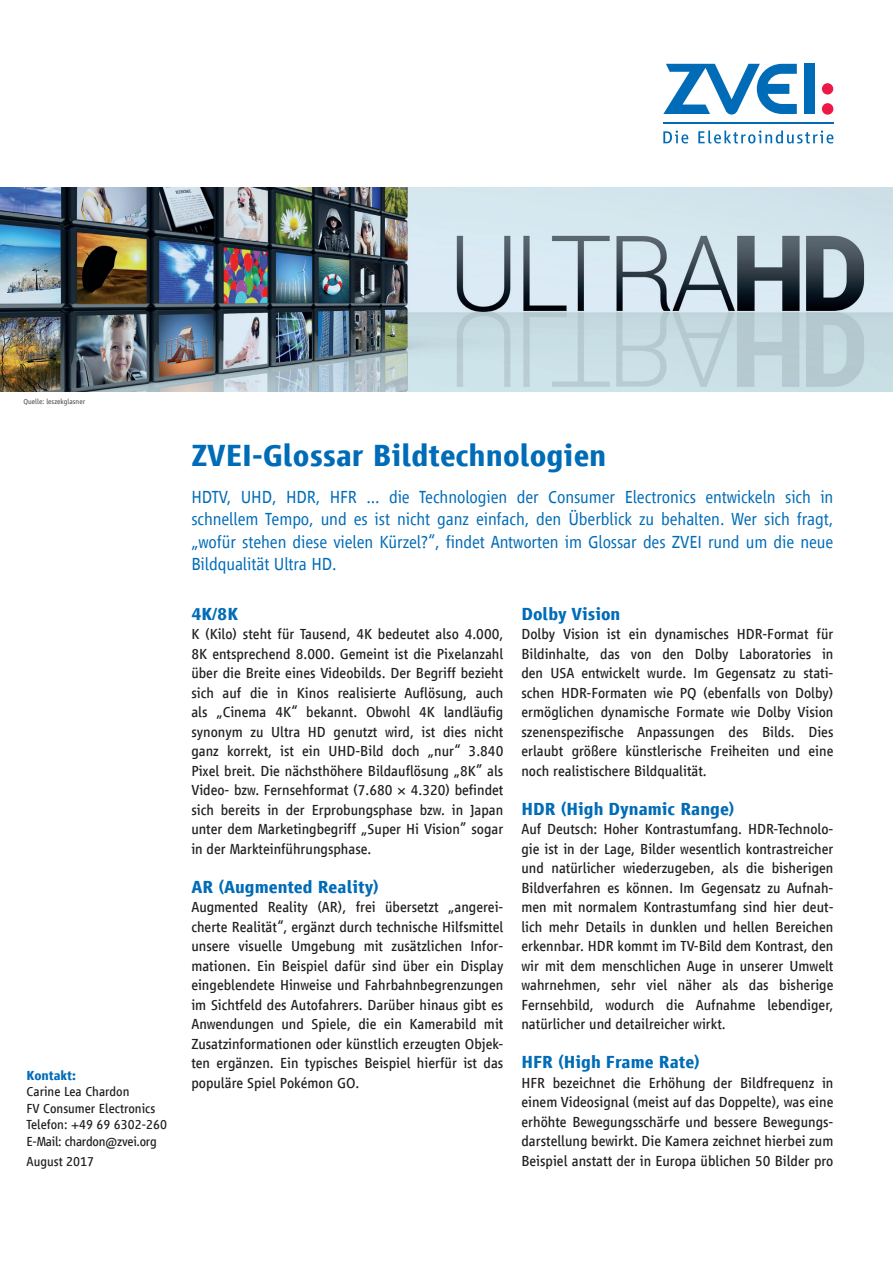
<style>
.page{position:relative;width:893px;height:1263px;background:#fff}
.page>*{position:absolute;margin:0;border:0;box-sizing:border-box;transform-origin:0 0}
.t1{font:700 31.5px "Vialog LT Com";color:#006cb7}
.t2{font:300 18px/22.5px "Vialog LT Com";letter-spacing:-.005em;color:#006cb7;text-align:justify}
.t3{font:700 18px "Vialog LT Com";color:#006cb7}
.t4{font:15px/19.5px "Vialog LT Com";color:#231f20;text-align:justify}
.t5{font:13.5px/16.5px "Vialog LT Com";color:#231f20}
.t6{font:700 13.5px "Vialog LT Com";color:#006cb7}
.t7{font:7.5px "Vialog LT Com";color:#57585a}
</style>
<div class="page">
<svg style="left:663px;top:64px;width:134px;height:51px"></svg>
<div style="left:804px;top:64px;width:10px;height:50px;background:#006cb7"></div>
<div style="left:822px;top:83px;width:11px;height:12px;background:#ed1845;border-radius:50%"></div>
<div style="left:822px;top:103px;width:11px;height:12px;background:#ed1845;border-radius:50%"></div>
<hr style="left:663px;top:122px;width:170px;height:1px;background:#006cb7">
<svg style="left:663px;top:131px;width:25px;height:12px"></svg>
<svg style="left:698px;top:130px;width:135px;height:13px"></svg>
<img style="left:0;top:187px;width:893px;height:204px">
<p class="t7" style="left:23px;top:397px;width:63px">Quelle: leszekglasner</p>
<p class="t6" style="left:27px;top:1067px;width:51px">Kontakt:</p>
<p class="t5" style="left:27px;top:1083px;width:142px">Carine Lea Chardon<br>FV Consumer Electronics<br>Telefon: +49 69 6302-260<br>E-Mail: chardon@zvei.org</p>
<p class="t5" style="left:27px;top:1153px;width:69px">August 2017</p>
<h1 class="t1" style="left:191px;top:439px;width:417px">ZVEI-Glossar Bildtechnologien</h1>
<p class="t2" style="left:191px;top:486px;width:644px">HDTV, UHD, HDR, HFR ... die Technologien der Consumer Electronics entwickeln sich in schnellem Tempo, und es ist nicht ganz einfach, den Überblick zu behalten. Wer sich fragt, „wofür stehen diese vielen Kürzel?“, findet Antworten im Glossar des ZVEI rund um die neue Bildqualität Ultra HD.</p>
<p class="t3" style="left:191px;top:604px;width:48px">4K/8K</p>
<p class="t4" style="left:191px;top:624px;width:314px">K (Kilo) steht für Tausend, 4K bedeutet also 4.000, 8K entsprechend 8.000. Gemeint ist die Pixelanzahl über die Breite eines Videobilds. Der Begriff bezieht sich auf die in Kinos realisierte Auflösung, auch als „Cinema 4K“ bekannt. Obwohl 4K landläufig synonym zu Ultra HD genutzt wird, ist dies nicht ganz korrekt, ist ein UHD-Bild doch „nur“ 3.840<br>Pixel breit. Die nächsthöhere Bildauflösung „8K” als Video- bzw. Fernsehformat (7.680 × 4.320) befindet sich bereits in der Erprobungsphase bzw. in Japan unter dem Marketingbegriff „Super Hi Vision” sogar in der Markteinführungsphase.</p>
<p class="t3" style="left:191px;top:877px;width:189px">AR (Augmented Reality)</p>
<p class="t4" style="left:191px;top:897px;width:314px">Augmented Reality (AR), frei übersetzt „angerei&shy;cherte Realität“, ergänzt durch technische Hilfsmittel unsere visuelle Umgebung mit zusätzlichen Infor&shy;mationen. Ein Beispiel dafür sind über ein Display eingeblendete Hinweise und Fahrbahnbegrenzungen im Sichtfeld des Autofahrers. Darüber hinaus gibt es Anwendungen und Spiele, die ein Kamerabild mit Zusatzinformationen oder künstlich erzeugten Objek&shy;ten ergänzen. Ein typisches Beispiel hierfür ist das populäre Spiel Pokémon GO.</p>
<p class="t3" style="left:521px;top:604px;width:101px">Dolby Vision</p>
<p class="t4" style="left:521px;top:624px;width:314px">Dolby Vision ist ein dynamisches HDR-Format für Bildinhalte, das von den Dolby Laboratories in den USA entwickelt wurde. Im Gegensatz zu stati&shy;schen HDR-Formaten wie PQ (ebenfalls von Dolby) ermöglichen dynamische Formate wie Dolby Vision szenenspezifische Anpassungen des Bilds. Dies erlaubt größere künstlerische Freiheiten und eine noch realistischere Bildqualität.</p>
<p class="t3" style="left:521px;top:799px;width:215px">HDR (High Dynamic Range)</p>
<p class="t4" style="left:521px;top:819px;width:314px">Auf Deutsch: Hoher Kontrastumfang. HDR-Technolo&shy;gie ist in der Lage, Bilder wesentlich kontrastreicher und natürlicher wiederzugeben, als die bisherigen Bildverfahren es können. Im Gegensatz zu Aufnah&shy;men mit normalem Kontrastumfang sind hier deut&shy;lich mehr Details in dunklen und hellen Bereichen erkennbar. HDR kommt im TV-Bild dem Kontrast, den wir mit dem menschlichen Auge in unserer Umwelt wahrnehmen, sehr viel näher als das bisherige Fernsehbild, wodurch die Aufnahme lebendiger, natürlicher und detailreicher wirkt.</p>
<p class="t3" style="left:521px;top:1052px;width:180px">HFR (High Frame Rate)</p>
<p class="t4" style="left:521px;top:1073px;width:314px">HFR bezeichnet die Erhöhung der Bildfrequenz in einem Videosignal (meist auf das Doppelte), was eine erhöhte Bewegungsschärfe und bessere Bewegungs&shy;darstellung bewirkt. Die Kamera zeichnet hierbei zum Beispiel anstatt der in Europa üblichen 50 Bilder pro</p>
</div>
